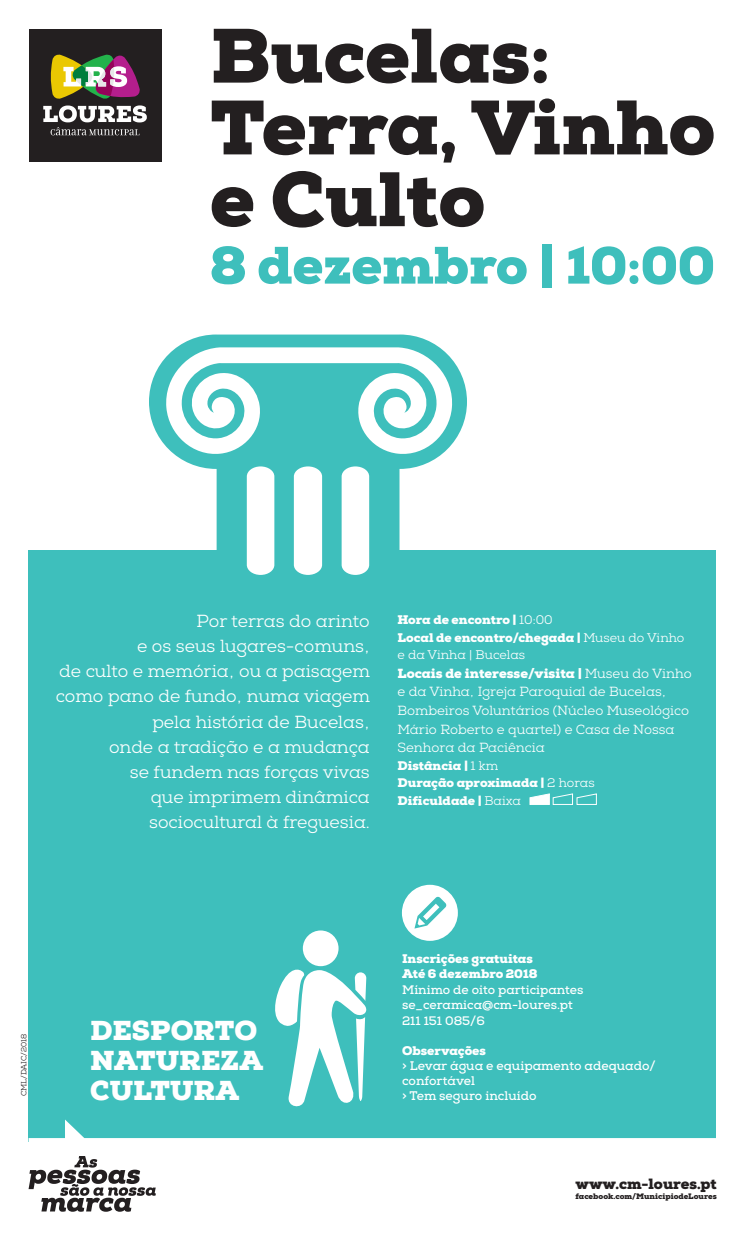
<style>
.page{position:relative;width:745px;height:1241px;background:#fff}
.page>*{position:absolute;margin:0;border:0;box-sizing:border-box;transform-origin:0 0}
.t1{font:900 76.88px/71.8px "Nexa Slab";color:#231f20}
.t2{font:900 52.5px "Nexa Slab";color:#3ebfbc}
.t3{font:900 27.38px "Nexa Slab";color:#fff}
.t4{font:17.5px/25px "Nexa Slab";color:#fff;text-align:right}
.t5{font:900 14.88px "Nexa Slab";color:#231f20}
.t6{font:13.25px/18.5px "Nexa Slab";color:#fff}
.t7{font:900 13.25px "Nexa Slab";color:#fff}
.t8{font:900 12.5px "Nexa Slab";color:#fff}
.t9{font:700 12.5px/15px "Nexa Slab";color:#fff}
.t10{font:12.5px "Nexa Slab";color:#fff}
.t11{font:700 12.38px "Nexa Slab";color:#fff}
.t12{font:900 7.88px "Nexa Slab";color:#231f20}
.t13{font:7.5px "Nexa Slab";color:#231f20}
.s1{font-weight:400}
</style>
<div class="page">
<div style="left:28px;top:550px;width:687px;height:591px;background:#3ebfbc"></div>
<svg style="left:149px;top:334px;width:317px;height:233px;fill:#3ebfbc"></svg>
<svg style="left:163px;top:347px;width:291px;height:109px"></svg>
<svg style="left:247px;top:466px;width:27px;height:109px"></svg>
<svg style="left:294px;top:466px;width:28px;height:109px"></svg>
<svg style="left:341px;top:466px;width:28px;height:109px"></svg>
<div style="left:29px;top:29px;width:132px;height:132px;background:#231f20"></div>
<svg style="left:43px;top:105px;width:104px;height:30px"></svg>
<svg style="left:50px;top:54px;width:90px;height:45px"></svg>
<div style="left:401px;top:884px;width:56px;height:56px;background:#fff;border-radius:50%"></div>
<svg style="left:414px;top:896px;width:32px;height:32px"></svg>
<div style="left:302px;top:930px;width:36px;height:36px;background:#fff;border-radius:50%"></div>
<svg style="left:275px;top:966px;width:91px;height:141px"></svg>
<svg style="left:529px;top:793px;width:68px;height:12px"></svg>
<svg style="left:29px;top:1119px;width:687px;height:93px"></svg>
<svg style="left:29px;top:1155px;width:127px;height:56px"></svg>
<p class="t1" style="left:210px;top:20px;width:341px">Bucelas:</p>
<p class="t1" style="left:210px;top:92px;width:506px">Terra, Vinho e Culto</p>
<p class="t2" style="left:210px;top:232px;width:506px">8 dezembro | 10:00</p>
<p class="t4" style="left:196px;top:609px;width:175px">Por terras do arinto</p>
<p class="t4" style="left:137px;top:634px;width:234px">e os seus lugares-comuns,</p>
<p class="t4" style="left:59px;top:659px;width:312px">de culto e memória, ou a paisagem</p>
<p class="t4" style="left:56px;top:684px;width:315px">como pano de fundo, numa viagem pela história de Bucelas,</p>
<p class="t4" style="left:109px;top:734px;width:262px">onde a tradição e a mudança</p>
<p class="t4" style="left:130px;top:759px;width:241px">se fundem nas forças vivas</p>
<p class="t4" style="left:151px;top:784px;width:220px">que imprimem dinâmica</p>
<p class="t4" style="left:149px;top:809px;width:222px">sociocultural à freguesia.</p>
<p class="t8" style="left:397px;top:612px;width:157px">Hora de encontro | <span class="s1">10:00</span></p>
<p class="t8" style="left:397px;top:629px;width:288px">Local de encontro/chegada | <span class="s1">Museu do Vinho</span></p>
<p class="t10" style="left:397px;top:647px;width:129px">e da Vinha | Bucelas</p>
<p class="t7" style="left:397px;top:664px;width:295px">Locais de interesse/visita | <span class="s1">Museu do Vinho</span></p>
<p class="t6" style="left:397px;top:682px;width:270px">e da Vinha, Igreja Paroquial de Bucelas,</p>
<p class="t6" style="left:397px;top:701px;width:293px">Bombeiros Voluntários (Núcleo Museológico<br>Mário Roberto e quartel) e Casa de Nossa<br>Senhora da Paciência</p>
<p class="t8" style="left:397px;top:757px;width:102px">Distância | <span class="s1">1 km</span></p>
<p class="t8" style="left:397px;top:774px;width:198px">Duração aproximada | <span class="s1">2 horas</span></p>
<p class="t8" style="left:397px;top:792px;width:125px">Dificuldade | <span class="s1">Baixa</span></p>
<p class="t13" style="left:19px;top:1096px;width:64px;rotate:-90deg">CML/DAIC/2018</p>
<p class="t3" style="left:90px;top:1012px;width:168px">DESPORTO</p>
<p class="t3" style="left:90px;top:1042px;width:174px">NATUREZA</p>
<p class="t3" style="left:90px;top:1072px;width:151px">CULTURA</p>
<p class="t8" style="left:402px;top:950px;width:132px">Inscrições gratuitas</p>
<p class="t8" style="left:402px;top:965px;width:137px">Até 6 dezembro 2018</p>
<p class="t11" style="left:402px;top:981px;width:183px">Mínimo de oito participantes</p>
<p class="t11" style="left:402px;top:997px;width:172px">se_ceramica@cm-loures.pt</p>
<p class="t11" style="left:402px;top:1012px;width:84px">211 151 085/6</p>
<p class="t8" style="left:402px;top:1042px;width:85px">Observações</p>
<p class="t9" style="left:402px;top:1057px;width:255px">&gt; Levar água e equipamento adequado/ confortável</p>
<p class="t9" style="left:402px;top:1087px;width:136px">&gt; Tem seguro incluído</p>
<p class="t5" style="left:575px;top:1173px;width:143px">www.cm-loures.pt</p>
<p class="t12" style="left:575px;top:1190px;width:143px">facebook.com/MunicipiodeLoures</p>
</div>
